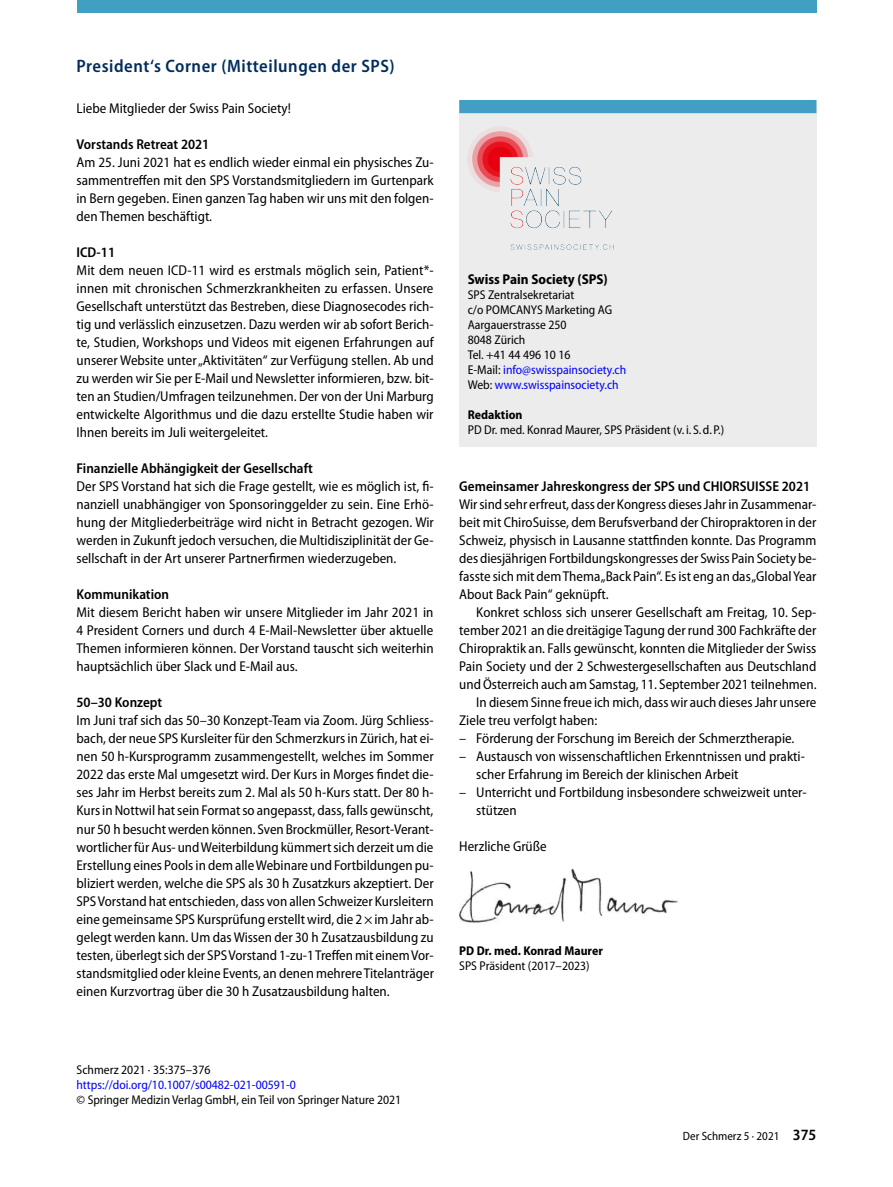
<style>
.page{position:relative;width:893px;height:1187px;background:#fff}
.page>*{position:absolute;margin:0;border:0;box-sizing:border-box;transform-origin:0 0}
.t1{font:600 semi-condensed 18px "Myriad Pro";letter-spacing:.03em;color:#002c5b}
.t2{font:semi-condensed 14.25px/18px "Myriad Pro";color:#000;text-align:justify}
.t3{font:600 semi-condensed 14.25px "Myriad Pro";color:#000}
.t4{font:700 semi-condensed 14.25px "Myriad Pro";color:#000}
.t5{font:semi-condensed 12.75px/15px "Myriad Pro";color:#000}
.t6{font:semi-condensed 12.75px "Myriad Pro";color:#00f}
.t7{font:700 semi-condensed 12.75px "Myriad Pro";color:#000}
.t8{font:semi-condensed 12px "Myriad Pro";color:#000}
.s1{color:#00f}
.s2{font-weight:600;font-size:15.75px}
</style>
<div class="page">
<div style="left:77px;top:0;width:739px;height:13px;background:#409fc2"></div>
<img style="left:459px;top:868px;width:219px;height:53px">
<div style="left:459px;top:100px;width:357px;height:347px;background:#ececec"></div>
<div style="left:459px;top:100px;width:357px;height:13px;background:#409fc2"></div>
<img style="left:468px;top:126px;width:146px;height:124px">
<p class="t1" style="left:77px;top:56px;width:320px">President‘s Corner (Mitteilungen der SPS)</p>
<p class="t2" style="left:77px;top:100px;width:216px">Liebe Mitglieder der Swiss Pain Society!</p>
<p class="t3" style="left:77px;top:136px;width:134px">Vorstands Retreat 2021</p>
<p class="t2" style="left:77px;top:154px;width:359px">Am 25. Juni 2021 hat es endlich wieder einmal ein physisches Zu&shy;sammentreffen mit den SPS Vorstandsmitgliedern im Gurtenpark in Bern gegeben. Einen ganzen Tag haben wir uns mit den folgen&shy;den Themen beschäftigt.</p>
<p class="t3" style="left:77px;top:244px;width:40px">ICD-11</p>
<p class="t2" style="left:77px;top:262px;width:359px">Mit dem neuen ICD-11 wird es erstmals möglich sein, Patient*- innen mit chronischen Schmerzkrankheiten zu erfassen. Unsere Gesellschaft unterstützt das Bestreben, diese Diagnosecodes rich&shy;tig und verlässlich einzusetzen. Dazu werden wir ab sofort Berich&shy;te, Studien, Workshops und Videos mit eigenen Erfahrungen auf unserer Website unter „Aktivitäten“ zur Verfügung stellen. Ab und zu werden wir Sie per E-Mail und Newsletter informieren, bzw. bit&shy;ten an Studien/Umfragen teilzunehmen. Der von der Uni Marburg entwickelte Algorithmus und die dazu erstellte Studie haben wir Ihnen bereits im Juli weitergeleitet.</p>
<p class="t3" style="left:77px;top:460px;width:238px">Finanzielle Abhängigkeit der Gesellschaft</p>
<p class="t2" style="left:77px;top:478px;width:359px">Der SPS Vorstand hat sich die Frage gestellt, wie es möglich ist, fi&shy;nanziell unabhängiger von Sponsoringgelder zu sein. Eine Erhö&shy;hung der Mitgliederbeiträge wird nicht in Betracht gezogen. Wir werden in Zukunft jedoch versuchen, die Multidisziplinität der Ge&shy;sellschaft in der Art unserer Partnerfirmen wiederzugeben.</p>
<p class="t3" style="left:77px;top:586px;width:94px">Kommunikation</p>
<p class="t2" style="left:77px;top:604px;width:359px">Mit diesem Bericht haben wir unsere Mitglieder im Jahr 2021 in 4 President Corners und durch 4 E-Mail-Newsletter über aktuelle Themen informieren können. Der Vorstand tauscht sich weiterhin hauptsächlich über Slack und E-Mail aus.</p>
<p class="t3" style="left:77px;top:694px;width:87px">50–30 Konzept</p>
<p class="t2" style="left:77px;top:712px;width:359px">Im Juni traf sich das 50–30 Konzept-Team via Zoom. Jürg Schliess&shy;bach, der neue SPS Kursleiter für den Schmerzkurs in Zürich, hat ei&shy;nen 50 h-Kursprogramm zusammengestellt, welches im Sommer 2022 das erste Mal umgesetzt wird. Der Kurs in Morges findet die&shy;ses Jahr im Herbst bereits zum 2. Mal als 50 h-Kurs statt. Der 80 h-Kurs in Nottwil hat sein Format so angepasst, dass, falls gewünscht, nur 50 h besucht werden können. Sven Brockmüller, Resort-Verant&shy;wortlicher für Aus- und Weiterbildung kümmert sich derzeit um die Erstellung eines Pools in dem alle Webinare und Fortbildungen pu&shy;bliziert werden, welche die SPS als 30 h Zusatzkurs akzeptiert. Der SPS Vorstand hat entschieden, dass von allen Schweizer Kursleitern eine gemeinsame SPS Kursprüfung erstellt wird, die 2×im Jahr ab&shy;gelegt werden kann. Um das Wissen der 30 h Zusatzausbildung zu testen, überlegt sich der SPS Vorstand 1-zu-1 Treffen mit einem Vor&shy;standsmitglied oder kleine Events, an denen mehrere Titelanträger einen Kurzvortrag über die 30 h Zusatzausbildung halten.</p>
<p class="t4" style="left:468px;top:271px;width:142px">Swiss Pain Society (SPS)</p>
<p class="t5" style="left:468px;top:287px;width:160px">SPS Zentralsekretariat<br>c/o POMCANYS Marketing AG<br>Aargauerstrasse 250<br>8048 Zürich<br>Tel. +41 44 496 10 16<br>E-Mail: <span class="s1">info@swisspainsociety.ch<br></span>Web: <span class="s1">www.swisspainsociety.ch</span></p>
<p class="t7" style="left:468px;top:407px;width:56px">Redaktion</p>
<p class="t5" style="left:468px;top:422px;width:258px">PD Dr. med. Konrad Maurer, SPS Präsident (v. i. S.d. P.)</p>
<p class="t3" style="left:459px;top:478px;width:352px">Gemeinsamer Jahreskongress der SPS und CHIORSUISSE 2021</p>
<p class="t2" style="left:459px;top:496px;width:359px">Wir sind sehr erfreut, dass der Kongress dieses Jahr in Zusammenar&shy;beit mit ChiroSuisse, dem Berufsverband der Chiropraktoren in der Schweiz, physisch in Lausanne stattfinden konnte. Das Programm des diesjährigen Fortbildungskongresses der Swiss Pain Society be&shy;fasste sich mit dem Thema „Back Pain“. Es ist eng an das „Global Year About Back Pain“ geknüpft.</p>
<p class="t2" style="left:476px;top:604px;width:342px">Konkret schloss sich unserer Gesellschaft am Freitag, 10. Sep-</p>
<p class="t2" style="left:459px;top:622px;width:359px">tember 2021 an die dreitägige Tagung der rund 300 Fachkräfte der</p>
<p class="t2" style="left:459px;top:640px;width:359px">Chiropraktik an. Falls gewünscht, konnten die Mitglieder der Swiss</p>
<p class="t2" style="left:459px;top:658px;width:359px">Pain Society und der 2 Schwestergesellschaften aus Deutschland</p>
<p class="t2" style="left:459px;top:676px;width:359px">und Österreich auch am Samstag, 11. September 2021 teilnehmen.</p>
<p class="t2" style="left:476px;top:694px;width:342px">In diesem Sinne freue ich mich, dass wir auch dieses Jahr unsere</p>
<p class="t2" style="left:459px;top:712px;width:139px">Ziele treu verfolgt haben:</p>
<p class="t2" style="left:459px;top:730px;width:337px">– Förderung der Forschung im Bereich der Schmerztherapie.</p>
<p class="t2" style="left:476px;top:748px;width:330px;text-indent:-17px">– Austausch von wissenschaftlichen Erkenntnissen und prakti&shy;scher Erfahrung im Bereich der klinischen Arbeit</p>
<p class="t2" style="left:476px;top:783px;width:332px;text-indent:-17px">– Unterricht und Fortbildung insbesondere schweizweit unter&shy;stützen</p>
<p class="t2" style="left:459px;top:837px;width:89px">Herzliche Grüße</p>
<p class="t7" style="left:459px;top:943px;width:145px">PD Dr. med. Konrad Maurer</p>
<p class="t5" style="left:459px;top:958px;width:132px">SPS Präsident (2017–2023)</p>
<p class="t5" style="left:77px;top:1062px;width:135px">Schmerz 2021 · 35:375–376</p>
<p class="t6" style="left:77px;top:1077px;width:221px">https://doi.org/10.1007/s00482-021-00591-0</p>
<p class="t5" style="left:77px;top:1092px;width:326px">© Springer Medizin Verlag GmbH, ein Teil von Springer Nature 2021</p>
<p class="t8" style="left:683px;top:1129px;width:135px">Der Schmerz 5 · 2021 <span class="s2">375</span></p>
</div>
